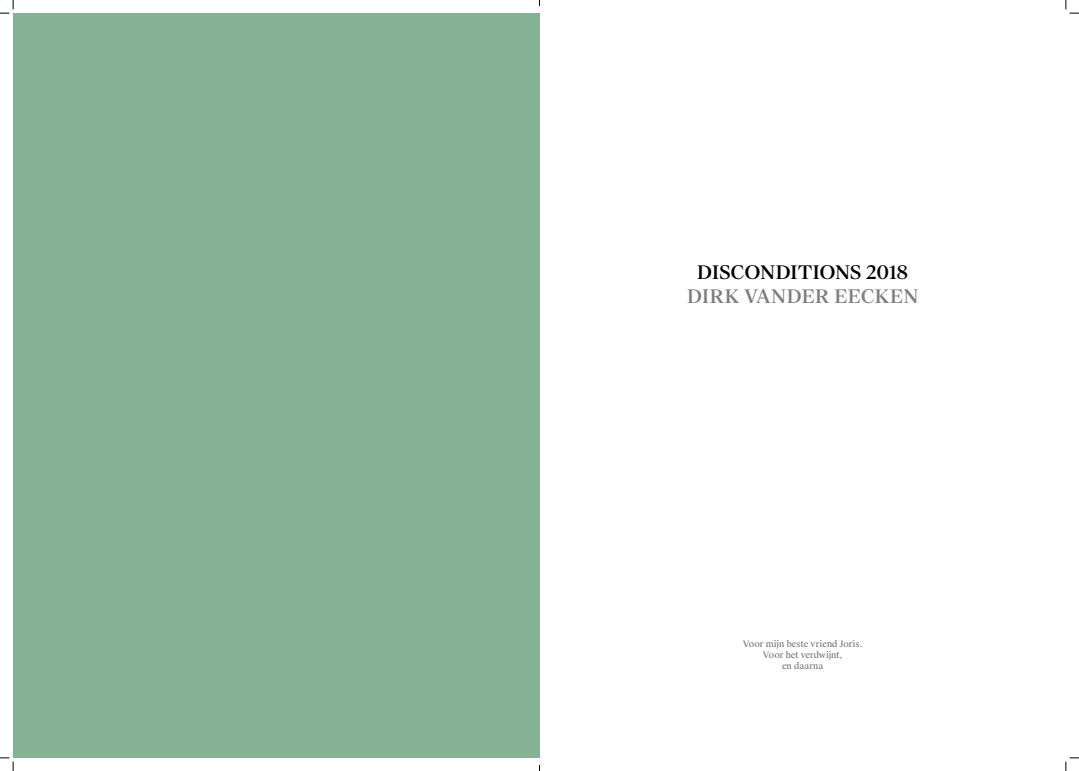
<style>
.page{position:relative;width:1079px;height:771px;background:#fff}
.page>*{position:absolute;margin:0;border:0;box-sizing:border-box;transform-origin:0 0}
.t1{font:500 18.75px "Suisse Works";letter-spacing:-.015em;color:#000}
.t2{font:500 18.75px "Suisse Works";letter-spacing:-.015em;color:#7e7e7d}
.t3{font:8.75px/11.2px "Suisse Works";letter-spacing:-.005em;color:#706f6f;text-align:center}
</style>
<div class="page">
<div style="left:13px;top:13px;width:526px;height:744px;background:#85b295"></div>
<svg style="left:0;top:0;width:14px;height:14px"></svg>
<svg style="left:0;top:757px;width:14px;height:13px"></svg>
<svg style="left:1065px;top:0;width:14px;height:14px"></svg>
<svg style="left:1065px;top:757px;width:14px;height:13px"></svg>
<h1 class="t1" style="left:697px;top:261px;width:213px">DISCONDITIONS 2018</h1>
<h1 class="t2" style="left:687px;top:285px;width:233px">DIRK VANDER EECKEN</h1>
<p class="t3" style="left:743px;top:638px;width:121px">Voor mijn beste vriend Joris.<br>Voor het verdwijnt,<br>en daarna</p>
</div>
